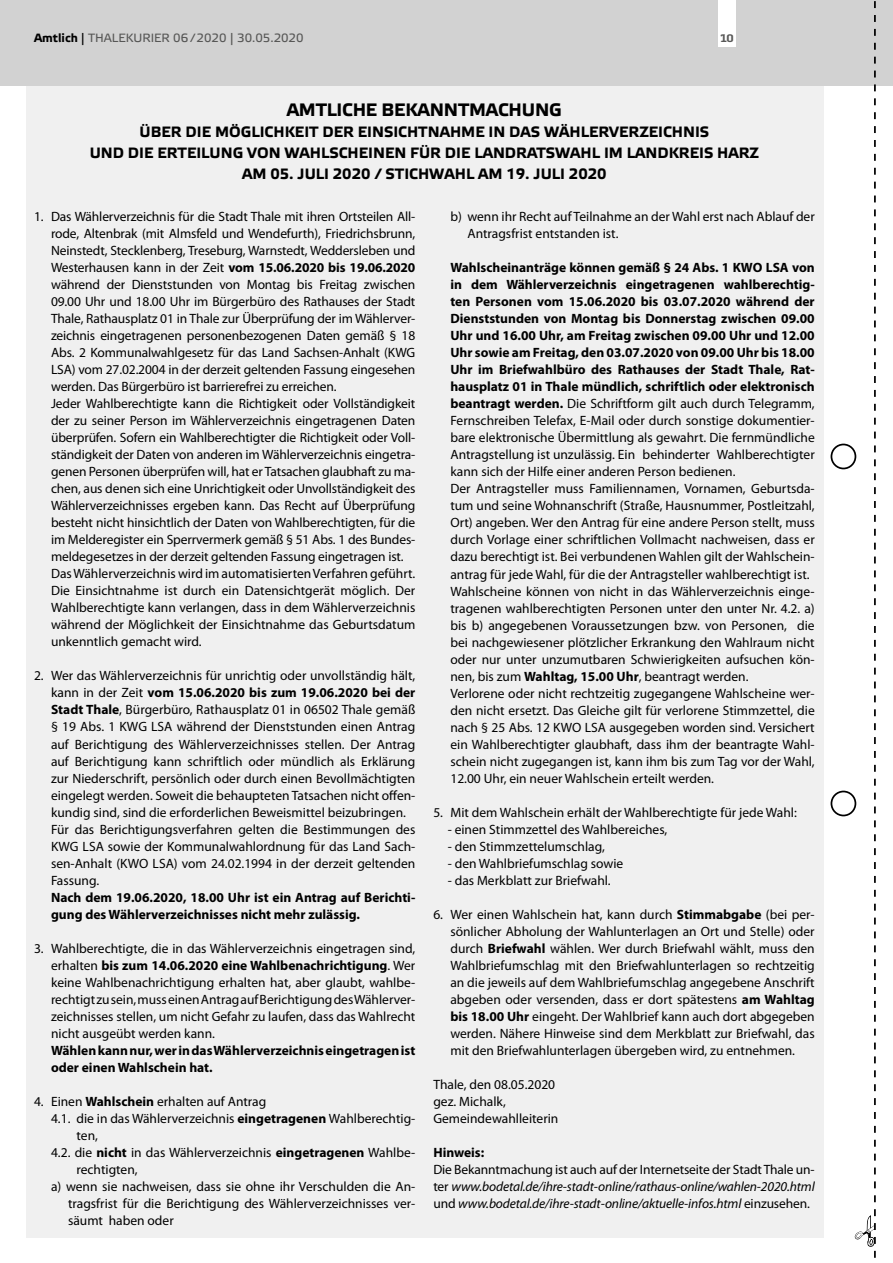
<style>
.page{position:relative;width:893px;height:1263px;background:#fff}
.page>*{position:absolute;margin:0;border:0;box-sizing:border-box;transform-origin:0 0}
.t1{font:700 18px "Elektra Text Pro";letter-spacing:-.01em;color:#000}
.t2{font:700 15px/21px "Elektra Text Pro";color:#000;text-align:center}
.t3{font:13.5px/17px "Myriad Pro";color:#000}
.t4{font:italic 13.5px/17px "Myriad Pro";letter-spacing:-.01em;color:#000;text-align:justify}
.t5{font:700 13.5px/17px "Myriad Pro";color:#000}
.t6{font:12px "Elektra Text Pro";color:#575756}
.t7{font:900 10.5px "Diavlo";color:#575756}
.s1{font-weight:700;color:#000}
.s2{color:#000}
.s3{font-weight:700}
.s4{font-style:normal}
</style>
<div class="page">
<div style="left:27px;top:0;width:797px;height:1237px;background:#f0f0f0"></div>
<div style="left:0;top:0;width:893px;height:85px;background:#d2d2d2"></div>
<div style="left:719px;top:0;width:17px;height:47px;background:#fff"></div>
<svg style="left:855px;top:1px;width:21px;height:1257px"></svg>
<div style="left:831px;top:444px;width:25px;height:25px;border:2px solid #000;border-radius:50%"></div>
<div style="left:831px;top:791px;width:25px;height:25px;border:2px solid #000;border-radius:50%"></div>
<p class="t6" style="left:34px;top:32px;width:271px"><span class="s1">Amtlich</span> <span class="s2">|</span> THALEKURIER 06/2020 | 30.05.2020</p>
<p class="t7" style="left:720px;top:31px;width:15px">10</p>
<h1 class="t1" style="left:287px;top:100px;width:277px">AMTLICHE BEKANNTMACHUNG</h1>
<p class="t2" style="left:90px;top:122px;width:671px">ÜBER DIE MÖGLICHKEIT DER EINSICHTNAHME IN DAS WÄHLERVERZEICHNIS<br>UND DIE ERTEILUNG VON WAHLSCHEINEN FÜR DIE LANDRATSWAHL IM LANDKREIS HARZ<br>AM 05. JULI 2020 / STICHWAHL AM 19. JULI 2020</p>
<p class="t3" style="left:51px;top:208px;width:366px;text-indent:-17px">1. Das Wählerverzeichnis für die Stadt Thale mit ihren Ortsteilen All&shy;rode, Altenbrak (mit Almsfeld und Wendefurth), Friedrichsbrunn, Neinstedt, Stecklenberg, Treseburg, Warnstedt, Weddersleben und Westerhausen kann in der Zeit <span class="s3">vom 15.06.2020 bis 19.06.2020 </span>während der Dienststunden von Montag bis Freitag zwischen 09.00 Uhr und 18.00 Uhr im Bürgerbüro des Rathauses der Stadt Thale, Rathausplatz 01 in Thale zur Überprüfung der im Wählerver&shy;zeichnis eingetragenen personenbezogenen Daten gemäß § 18<br>Abs. 2 Kommunalwahlgesetz für das Land Sachsen-Anhalt (KWG LSA) vom 27.02.2004 in der derzeit geltenden Fassung eingesehen werden. Das Bürgerbüro ist barrierefrei zu erreichen.<br>Jeder Wahlberechtigte kann die Richtigkeit oder Vollständigkeit der zu seiner Person im Wählerverzeichnis eingetragenen Daten überprüfen. Sofern ein Wahlberechtigter die Richtigkeit oder Voll&shy;ständigkeit der Daten von anderen im Wählerverzeichnis eingetra&shy;genen Personen überprüfen will, hat er Tatsachen glaubhaft zu ma&shy;chen, aus denen sich eine Unrichtigkeit oder Unvollständigkeit des Wählerverzeichnisses ergeben kann. Das Recht auf Überprüfung besteht nicht hinsichtlich der Daten von Wahlberechtigten, für die im Melderegister ein Sperrvermerk gemäß § 51 Abs. 1 des Bundes&shy;meldegesetzes in der derzeit geltenden Fassung eingetragen ist.<br>Das Wählerverzeichnis wird im automatisierten Verfahren geführt.<br>Die Einsichtnahme ist durch ein Datensichtgerät möglich. Der Wahlberechtigte kann verlangen, dass in dem Wählerverzeichnis während der Möglichkeit der Einsichtnahme das Geburtsdatum unkenntlich gemacht wird.</p>
<p class="t3" style="left:51px;top:668px;width:366px;text-indent:-17px">2. Wer das Wählerverzeichnis für unrichtig oder unvollständig hält, kann in der Zeit <span class="s3">vom 15.06.2020 bis zum 19.06.2020 bei der Stadt Thale</span>, Bürgerbüro, Rathausplatz 01 in 06502 Thale gemäß § 19 Abs. 1 KWG LSA während der Dienststunden einen Antrag auf Berichtigung des Wählerverzeichnisses stellen. Der Antrag auf Berichtigung kann schriftlich oder mündlich als Erklärung zur Niederschrift, persönlich oder durch einen Bevollmächtigten eingelegt werden. Soweit die behaupteten Tatsachen nicht offen&shy;kundig sind, sind die erforderlichen Beweismittel beizubringen.<br>Für das Berichtigungsverfahren gelten die Bestimmungen des KWG LSA sowie der Kommunalwahlordnung für das Land Sach&shy;sen-Anhalt (KWO LSA) vom 24.02.1994 in der derzeit geltenden Fassung.</p>
<p class="t5" style="left:51px;top:889px;width:366px">Nach dem 19.06.2020, 18.00 Uhr ist ein Antrag auf Berichti&shy;gung des Wählerverzeichnisses nicht mehr zulässig.</p>
<p class="t3" style="left:51px;top:940px;width:366px;text-align:justify;text-indent:-17px">3. Wahlberechtigte, die in das Wählerverzeichnis eingetragen sind, erhalten <span class="s3">bis zum 14.06.2020 eine Wahlbenachrichtigung</span>. Wer keine Wahlbenachrichtigung erhalten hat, aber glaubt, wahlbe&shy;rechtigt zu sein, muss einen Antrag auf Berichtigung des Wählerver&shy;zeichnisses stellen, um nicht Gefahr zu laufen, dass das Wahlrecht nicht ausgeübt werden kann.</p>
<p class="t5" style="left:51px;top:1042px;width:366px">Wählen kann nur, wer in das Wählerverzeichnis eingetragen ist oder einen Wahlschein hat.</p>
<p class="t3" style="left:34px;top:1093px;width:234px">4. Einen <span class="s3">Wahlschein</span> erhalten auf Antrag</p>
<p class="t3" style="left:51px;top:1110px;width:366px">4.1. die in das Wählerverzeichnis <span class="s3">eingetragenen</span> Wahlberechtig-</p>
<p class="t3" style="left:77px;top:1127px;width:23px">ten,</p>
<p class="t3" style="left:51px;top:1144px;width:366px">4.2. die <span class="s3">nicht</span> in das Wählerverzeichnis <span class="s3">eingetragenen</span> Wahlbe-</p>
<p class="t3" style="left:77px;top:1161px;width:63px">rechtigten,</p>
<p class="t3" style="left:51px;top:1178px;width:366px">a) wenn sie nachweisen, dass sie ohne ihr Verschulden die An-</p>
<p class="t3" style="left:68px;top:1195px;width:349px">tragsfrist für die Berichtigung des Wählerverzeichnisses ver-</p>
<p class="t3" style="left:68px;top:1212px;width:107px">säumt haben oder</p>
<p class="t3" style="left:467px;top:208px;width:349px;text-indent:-17px">b) wenn ihr Recht auf Teilnahme an der Wahl erst nach Ablauf der<br>Antragsfrist entstanden ist.</p>
<p class="t3" style="left:450px;top:260px;width:366px"><span class="s3">Wahlscheinanträge können gemäß § 24 Abs. 1 KWO LSA von in dem Wählerverzeichnis eingetragenen wahlberechtig&shy;ten Personen vom 15.06.2020 bis 03.07.2020 während der Dienststunden von Montag bis Donnerstag zwischen 09.00<br>Uhr und 16.00 Uhr, am Freitag zwischen 09.00 Uhr und 12.00<br>Uhr sowie am Freitag, den 03.07.2020 von 09.00 Uhr bis 18.00<br>Uhr im Briefwahlbüro des Rathauses der Stadt Thale, Rat&shy;hausplatz 01 in Thale mündlich, schriftlich oder elektronisch beantragt werden.</span> Die Schriftform gilt auch durch Telegramm, Fernschreiben Telefax, E-Mail oder durch sonstige dokumentier&shy;bare elektronische Übermittlung als gewahrt. Die fernmündliche Antragstellung ist unzulässig. Ein behinderter Wahlberechtigter kann sich der Hilfe einer anderen Person bedienen.<br>Der Antragsteller muss Familiennamen, Vornamen, Geburtsda&shy;tum und seine Wohnanschrift (Straße, Hausnummer, Postleitzahl, Ort) angeben. Wer den Antrag für eine andere Person stellt, muss durch Vorlage einer schriftlichen Vollmacht nachweisen, dass er dazu berechtigt ist. Bei verbundenen Wahlen gilt der Wahlschein&shy;antrag für jede Wahl, für die der Antragsteller wahlberechtigt ist.<br>Wahlscheine können von nicht in das Wählerverzeichnis einge&shy;tragenen wahlberechtigten Personen unter den unter Nr. 4.2. a) bis b) angegebenen Voraussetzungen bzw. von Personen, die bei nachgewiesener plötzlicher Erkrankung den Wahlraum nicht oder nur unter unzumutbaren Schwierigkeiten aufsuchen kön&shy;nen, bis zum <span class="s3">Wahltag, 15.00 Uhr</span>, beantragt werden.<br>Verlorene oder nicht rechtzeitig zugegangene Wahlscheine wer&shy;den nicht ersetzt. Das Gleiche gilt für verlorene Stimmzettel, die nach § 25 Abs. 12 KWO LSA ausgegeben worden sind. Versichert ein Wahlberechtigter glaubhaft, dass ihm der beantragte Wahl&shy;schein nicht zugegangen ist, kann ihm bis zum Tag vor der Wahl, 12.00 Uhr, ein neuer Wahlschein erteilt werden.</p>
<p class="t3" style="left:433px;top:804px;width:365px">5. Mit dem Wahlschein erhält der Wahlberechtigte für jede Wahl:</p>
<p class="t3" style="left:448px;top:821px;width:221px">- einen Stimmzettel des Wahlbereiches,</p>
<p class="t3" style="left:448px;top:838px;width:159px">- den Stimmzettelumschlag,</p>
<p class="t3" style="left:448px;top:855px;width:177px">- den Wahlbriefumschlag sowie</p>
<p class="t3" style="left:448px;top:872px;width:165px">- das Merkblatt zur Briefwahl.</p>
<p class="t3" style="left:450px;top:906px;width:366px;text-align:justify;text-indent:-17px">6. Wer einen Wahlschein hat, kann durch <span class="s3">Stimmabgabe</span> (bei per&shy;sönlicher Abholung der Wahlunterlagen an Ort und Stelle) oder durch <span class="s3">Briefwahl</span> wählen. Wer durch Briefwahl wählt, muss den Wahlbriefumschlag mit den Briefwahlunterlagen so rechtzeitig an die jeweils auf dem Wahlbriefumschlag angegebene Anschrift abgeben oder versenden, dass er dort spätestens <span class="s3">am Wahltag bis 18.00 Uhr</span> eingeht. Der Wahlbrief kann auch dort abgegeben werden. Nähere Hinweise sind dem Merkblatt zur Briefwahl, das mit den Briefwahlunterlagen übergeben wird, zu entnehmen.</p>
<p class="t3" style="left:433px;top:1076px;width:127px">Thale, den 08.05.2020 gez. Michalk,<br>Gemeindewahlleiterin</p>
<p class="t5" style="left:433px;top:1144px;width:52px">Hinweis:</p>
<p class="t4" style="left:433px;top:1161px;width:383px"><span class="s4">Die Bekanntmachung ist auch auf der Internetseite der Stadt Thale un&shy;ter</span> www.bodetal.de/ihre-stadt-online/rathaus-online/wahlen-2020.html <span class="s4">und</span> www.bodetal.de/ihre-stadt-online/aktuelle-infos.html <span class="s4">einzusehen.</span></p>
</div>
